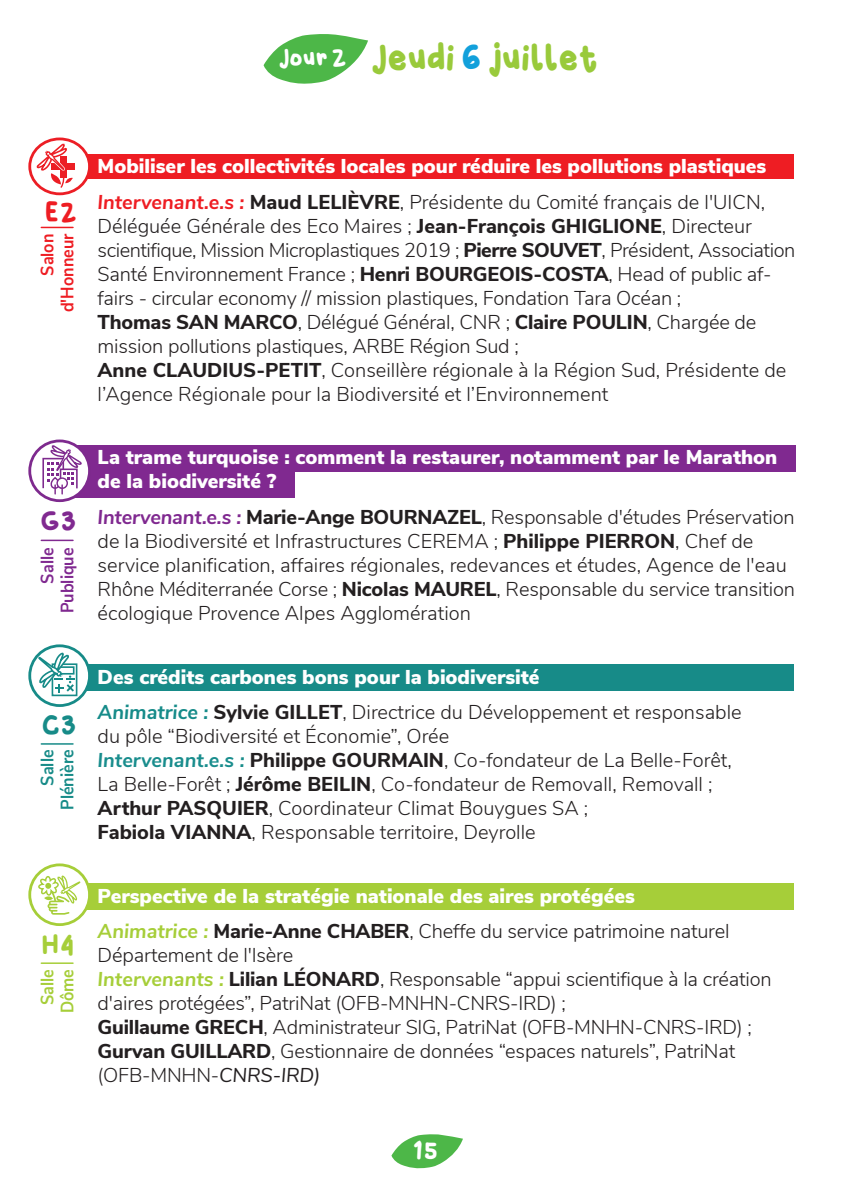
<style>
.page{position:relative;width:851px;height:1191px;background:#fff}
.page>*{position:absolute;margin:0;border:0;box-sizing:border-box;transform-origin:0 0}
.t1{font:48px "Winkle";letter-spacing:-.04em;color:#99ca3b}
.t2{font:36px "Winkle";color:#a6ce39}
.t3{font:36px "Winkle";color:#ee1d23}
.t4{font:36px "Winkle";color:#802990}
.t5{font:36px "Winkle";color:#178b88}
.t6{font:32px "Winkle";color:#fff}
.t7{font:300 20px/24px "Nunito Sans";letter-spacing:-.01em;color:#231f20}
.t8{font:900 20px/35.4px "Nunito Sans";color:#fff}
.t9{font:700 18px/20px "Nunito Sans";color:#ee1d23;text-align:right;scale:.9 1}
.t10{font:700 18px/20px "Nunito Sans";color:#802990;text-align:right;scale:.9 1}
.t11{font:700 18px/20px "Nunito Sans";color:#178b88;text-align:right;scale:.9 1}
.t12{font:700 18px/20px "Nunito Sans";color:#a6ce39;text-align:center;scale:.9 1}
.s1{font-size:32px;color:#fff}
.s2{color:#12a0db}
.s3{font-weight:700;font-style:italic;color:#ee1d23}
.s4{font-weight:800;color:#231f20}
.s5{font-weight:300;color:#231f20}
.s6{font-weight:800}
.s7{font-weight:700;font-style:italic;color:#802990}
.s8{font-weight:700;font-style:italic;color:#168b89}
.s9{font-weight:700;font-style:italic;color:#198d8d}
.s10{font-weight:700;font-style:italic;color:#198d8a}
.s11{font-weight:700;font-style:italic;color:#a6ce39}
.s12{font-weight:400;font-style:italic}
</style>
<div class="page">
<div style="left:69px;top:882px;width:725px;height:27px;background:#a6ce39"></div>
<svg style="left:29px;top:865px;width:60px;height:60px"></svg>
<svg style="left:37px;top:874px;width:44px;height:40px"></svg>
<div style="left:28px;top:863px;width:63px;height:63px;border:3px solid #a6ce39;border-radius:50%"></div>
<hr style="left:41px;top:962px;width:32px;height:2px;background:#a6ce39">
<svg style="left:391px;top:1134px;width:72px;height:35px"></svg>
<svg style="left:263px;top:34px;width:105px;height:50px"></svg>
<div style="left:69px;top:154px;width:725px;height:25px;background:#ee1d23"></div>
<svg style="left:29px;top:139px;width:60px;height:55px"></svg>
<div style="left:28px;top:137px;width:63px;height:58px;border:3px solid #ec1e25;border-radius:50%"></div>
<div style="left:52px;top:164px;width:23px;height:6px;background:#ec1e25"></div>
<svg style="left:34px;top:144px;width:39px;height:45px"></svg>
<hr style="left:41px;top:227px;width:32px;height:1px;background:#ee1d23">
<div style="left:71px;top:471px;width:224px;height:26px;background:#802990"></div>
<div style="left:71px;top:445px;width:724px;height:27px;background:#802990"></div>
<svg style="left:30px;top:441px;width:60px;height:60px"></svg>
<div style="left:28px;top:439px;width:63px;height:63px;border:3px solid #7e2a8e;border-radius:50%"></div>
<div style="left:42px;top:458px;width:22px;height:31px;border:2px solid #7e2a8e"></div>
<svg style="left:47px;top:443px;width:35px;height:51px"></svg>
<hr style="left:41px;top:539px;width:32px;height:2px;background:#802990">
<div style="left:69px;top:663px;width:725px;height:27px;background:#178b88"></div>
<svg style="left:29px;top:646px;width:60px;height:60px"></svg>
<div style="left:28px;top:644px;width:63px;height:63px;border:3px solid #178b88;border-radius:50%"></div>
<div style="left:52px;top:663px;width:25px;height:33px;border:2px solid #178b88"></div>
<svg style="left:37px;top:651px;width:37px;height:41px"></svg>
<hr style="left:41px;top:743px;width:32px;height:1px;background:#178b88">
<h1 class="t1" style="left:278px;top:31px;width:322px"><span class="s1">Jour 2</span> Jeudi <span class="s2">6</span> juillet</h1>
<h2 class="t3" style="left:44px;top:192px;width:35px">E2</h2>
<p class="t9" style="left:36px;top:312px;width:89px;rotate:-90deg">Salon d'Honneur</p>
<h2 class="t4" style="left:40px;top:500px;width:39px">G3</h2>
<p class="t10" style="left:36px;top:613px;width:74px;rotate:-90deg">Salle<br>Publique</p>
<h2 class="t5" style="left:41px;top:705px;width:38px">C3</h2>
<p class="t11" style="left:36px;top:810px;width:68px;rotate:-90deg">Salle<br>Plénière</p>
<h2 class="t2" style="left:41px;top:924px;width:35px">H4</h2>
<p class="t12" style="left:36px;top:1013px;width:51px;rotate:-90deg">Salle<br>Dôme</p>
<p class="t8" style="left:98px;top:148px;width:670px">Mobiliser les collectivités locales pour réduire les pollutions plastiques<br><span class="s3">Intervenant.e.s :</span> <span class="s4">Maud LELIÈVRE</span><span class="s5">, Présidente du Comité français de l'UICN,</span></p>
<p class="t7" style="left:98px;top:212px;width:699px">Déléguée Générale des Eco Maires ; <span class="s6">Jean-François GHIGLIONE</span>, Directeur scientifique, Mission Microplastiques 2019 ; <span class="s6">Pierre SOUVET</span>, Président, Association Santé Environnement France ; <span class="s6">Henri BOURGEOIS-COSTA</span>, Head of public af&shy;fairs - circular economy // mission plastiques, Fondation Tara Océan ;<br><span class="s6">Thomas SAN MARCO</span>, Délégué Général, CNR ; <span class="s6">Claire POULIN</span>, Chargée de mission pollutions plastiques, ARBE Région Sud ;<br><span class="s6">Anne CLAUDIUS-PETIT</span>, Conseillère régionale à la Région Sud, Présidente de l’Agence Régionale pour la Biodiversité et l’Environnement</p>
<p class="t8" style="left:98px;top:445px;width:681px;line-height:24px">La trame turquoise : comment la restaurer, notamment par le Marathon de la biodiversité ?</p>
<p class="t7" style="left:98px;top:503px;width:698px"><span class="s7">Intervenant.e.s :</span> <span class="s6">Marie-Ange BOURNAZEL</span>, Responsable d'études Préservation de la Biodiversité et Infrastructures CEREMA ; <span class="s6">Philippe PIERRON</span>, Chef de service planification, affaires régionales, redevances et études, Agence de l'eau Rhône Méditerranée Corse ; <span class="s6">Nicolas MAUREL</span>, Responsable du service transition écologique Provence Alpes Agglomération</p>
<p class="t8" style="left:98px;top:658px;width:645px">Des crédits carbones bons pour la biodiversité<br><span class="s8">Animatrice :</span> <span class="s4">Sylvie GILLET</span><span class="s5">, Directrice du Développement et responsable</span></p>
<p class="t7" style="left:98px;top:722px;width:635px">du pôle “Biodiversité et Économie”, Orée<br><span class="s9">Intervenant.e.s</span> <span class="s10">:</span> <span class="s6">Philippe GOURMAIN</span>, Co-fondateur de La Belle-Forêt, La Belle-Forêt ; <span class="s6">Jérôme BEILIN</span>, Co-fondateur de Removall, Removall ; <span class="s6">Arthur PASQUIER</span>, Coordinateur Climat Bouygues SA ;<br><span class="s6">Fabiola VIANNA</span>, Responsable territoire, Deyrolle</p>
<p class="t8" style="left:98px;top:877px;width:633px">Perspective de la stratégie nationale des aires protégées<br><span class="s11">Animatrice :</span> <span class="s4">Marie-Anne CHABER</span><span class="s5">, Cheffe du service patrimoine naturel</span></p>
<p class="t7" style="left:98px;top:942px;width:675px">Département de l'Isère<br><span class="s11">Intervenants :</span> <span class="s6">Lilian LÉONARD</span>, Responsable “appui scientifique à la création d'aires protégées”, PatriNat (OFB-MNHN-CNRS-IRD) ;<br><span class="s6">Guillaume GRECH</span>, Administrateur SIG, PatriNat (OFB-MNHN-CNRS-IRD) ; <span class="s6">Gurvan GUILLARD</span>, Gestionnaire de données “espaces naturels”, PatriNat (OFB-MNHN-<span class="s12">CNRS-IRD)</span></p>
<h3 class="t6" style="left:412px;top:1132px;width:27px">15</h3>
</div>
